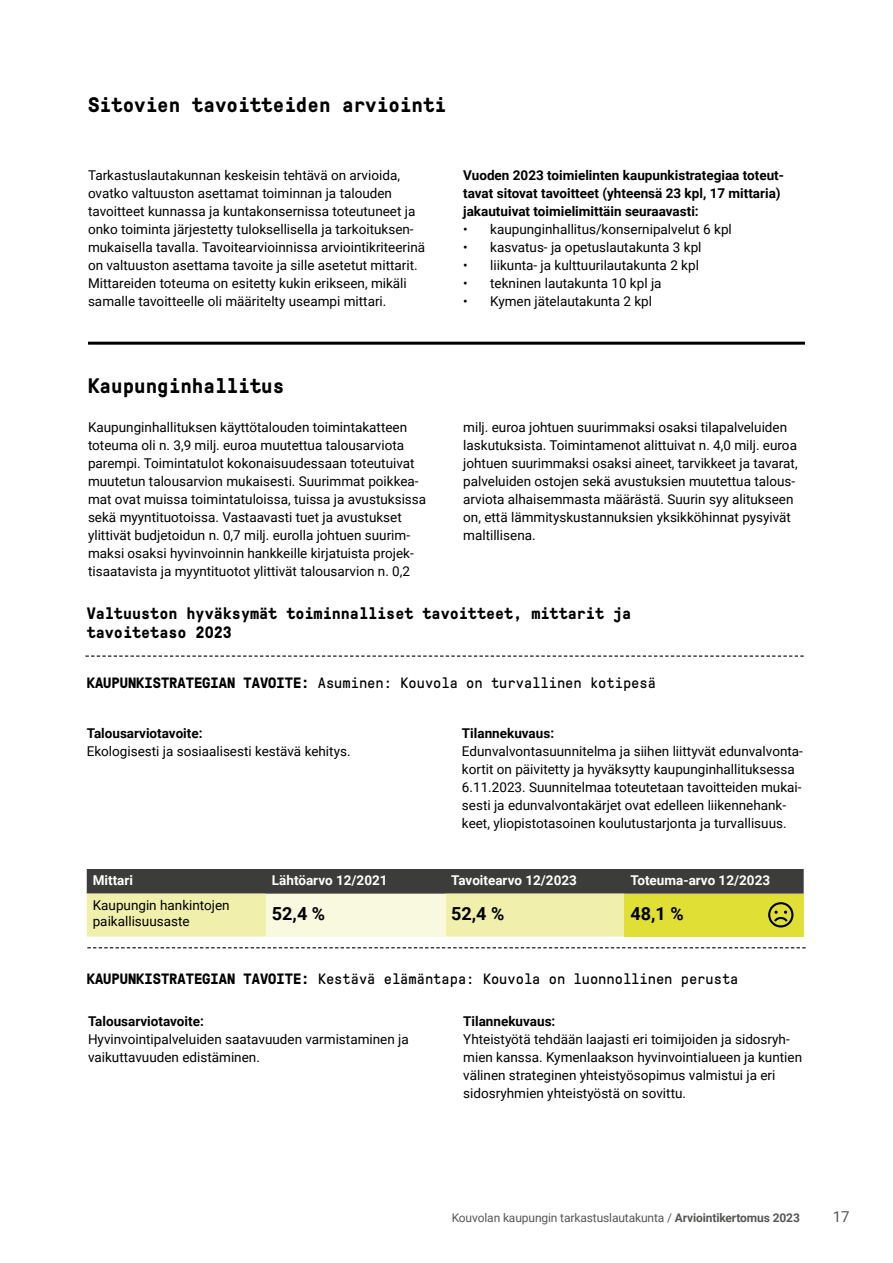
<style>
.page{position:relative;width:893px;height:1263px;background:#fff}
.page>*{position:absolute;margin:0;border:0;box-sizing:border-box;transform-origin:0 0}
.H3_Väliotsikko{font:700 21px "GT Pressura Mono LC";color:#000}
.Taulukon_tekstit{font:700 18px "Roboto";color:#000}
.H4_Pikkuotsikko{font:700 16.5px/19.8px "GT Pressura Mono LC";color:#000}
.H5_Pikkuotsikko{font:15px "GT Pressura Mono LC";color:#000}
.t1{font:15px "Roboto";color:#575756}
.Leipis{font:13.5px/18px "Roboto";color:#000}
.Leipis-2{font:700 13.5px/18px "Roboto";color:#000}
.Taulukon_tekstit-2{font:700 13.5px "Roboto";color:#fff}
.Taulukon_tekstit-3{font:13.5px/16.2px "Roboto";color:#000}
.t2{font:12px "Roboto";letter-spacing:-.01em;color:#575756}
.s1{font-weight:700}
</style>
<div class="page">
<hr style="left:88px;top:342px;width:717px;height:3px;background:#000">
<svg style="left:87px;top:947px;width:719px;height:1px"></svg>
<svg style="left:87px;top:869px;width:717px;height:67px;background:#acab78"></svg>
<svg style="left:85px;top:655px;width:719px;height:2px"></svg>
<h3 class="H3_Väliotsikko" style="left:88px;top:94px;width:360px">Sitovien tavoitteiden arviointi</h3>
<p class="Leipis" style="left:88px;top:166px;width:339px">Tarkastuslautakunnan keskeisin tehtävä on arvioida, ovatko valtuuston asettamat toiminnan ja talouden tavoitteet kunnassa ja kuntakonsernissa toteutuneet ja onko toiminta järjestetty tuloksellisella ja tarkoituksen&shy;mukaisella tavalla. Tavoitearvioinnissa arviointikriteerinä on valtuuston asettama tavoite ja sille asetetut mittarit.<br>Mittareiden toteuma on esitetty kukin erikseen, mikäli samalle tavoitteelle oli määritelty useampi mittari.</p>
<p class="Leipis-2" style="left:463px;top:166px;width:322px">Vuoden 2023 toimielinten kaupunkistrategiaa toteut&shy;tavat sitovat tavoitteet (yhteensä 23 kpl, 17 mittaria) jakautuivat toimielimittäin seuraavasti:</p>
<p class="Leipis" style="left:463px;top:220px;width:270px">• kaupunginhallitus/konsernipalvelut 6 kpl</p>
<p class="Leipis" style="left:463px;top:238px;width:240px">• kasvatus- ja opetuslautakunta 3 kpl</p>
<p class="Leipis" style="left:463px;top:256px;width:237px">• liikunta- ja kulttuurilautakunta 2 kpl</p>
<p class="Leipis" style="left:463px;top:274px;width:200px">• tekninen lautakunta 10 kpl ja</p>
<p class="Leipis" style="left:463px;top:292px;width:190px">• Kymen jätelautakunta 2 kpl</p>
<h3 class="H3_Väliotsikko" style="left:88px;top:374px;width:198px">Kaupunginhallitus</h3>
<p class="Leipis" style="left:88px;top:418px;width:340px">Kaupunginhallituksen käyttötalouden toimintakatteen toteuma oli n. 3,9 milj. euroa muutettua talousarviota parempi. Toimintatulot kokonaisuudessaan toteutuivat muutetun talousarvion mukaisesti. Suurimmat poikkea&shy;mat ovat muissa toimintatuloissa, tuissa ja avustuksissa sekä myyntituotoissa. Vastaavasti tuet ja avustukset ylittivät budjetoidun n. 0,7 milj. eurolla johtuen suurim&shy;maksi osaksi hyvinvoinnin hankkeille kirjatuista projek&shy;tisaatavista ja myyntituotot ylittivät talousarvion n. 0,2</p>
<p class="Leipis" style="left:463px;top:418px;width:336px">milj. euroa johtuen suurimmaksi osaksi tilapalveluiden laskutuksista. Toimintamenot alittuivat n. 4,0 milj. euroa johtuen suurimmaksi osaksi aineet, tarvikkeet ja tavarat, palveluiden ostojen sekä avustuksien muutettua talous&shy;arviota alhaisemmasta määrästä. Suurin syy alitukseen on, että lämmityskustannuksien yksikköhinnat pysyivät maltillisena.</p>
<h4 class="H4_Pikkuotsikko" style="left:87px;top:603px;width:546px">Valtuuston hyväksymät toiminnalliset tavoitteet, mittarit ja tavoitetaso 2023</h4>
<h5 class="H5_Pikkuotsikko" style="left:87px;top:675px;width:571px"><span class="s1">KAUPUNKISTRATEGIAN TAVOITE:</span> Asuminen: Kouvola on turvallinen kotipesä</h5>
<p class="Leipis-2" style="left:87px;top:724px;width:117px">Talousarviotavoite:</p>
<p class="Leipis" style="left:87px;top:742px;width:265px">Ekologisesti ja sosiaalisesti kestävä kehitys.</p>
<p class="Leipis-2" style="left:462px;top:724px;width:94px">Tilannekuvaus:</p>
<p class="Leipis" style="left:462px;top:742px;width:342px">Edunvalvontasuunnitelma ja siihen liittyvät edunvalvonta&shy;kortit on päivitetty ja hyväksytty kaupunginhallituksessa 6.11.2023. Suunnitelmaa toteutetaan tavoitteiden mukai&shy;sesti ja edunvalvontakärjet ovat edelleen liikennehank&shy;keet, yliopistotasoinen koulutustarjonta ja turvallisuus.</p>
<p class="Taulukon_tekstit-2" style="left:93px;top:871px;width:42px">Mittari</p>
<p class="Taulukon_tekstit-2" style="left:272px;top:871px;width:117px">Lähtöarvo 12/2021</p>
<p class="Taulukon_tekstit-2" style="left:451px;top:871px;width:127px">Tavoitearvo 12/2023</p>
<p class="Taulukon_tekstit-2" style="left:630px;top:871px;width:141px">Toteuma-arvo 12/2023</p>
<p class="Taulukon_tekstit-3" style="left:93px;top:896px;width:138px">Kaupungin hankintojen paikallisuusaste</p>
<p class="Taulukon_tekstit" style="left:272px;top:901px;width:55px">52,4 %</p>
<p class="Taulukon_tekstit" style="left:451px;top:901px;width:55px">52,4 %</p>
<p class="Taulukon_tekstit" style="left:630px;top:901px;width:55px">48,1 %</p>
<h5 class="H5_Pikkuotsikko" style="left:87px;top:971px;width:653px"><span class="s1">KAUPUNKISTRATEGIAN TAVOITE:</span> Kestävä elämäntapa: Kouvola on luonnollinen perusta</h5>
<p class="Leipis-2" style="left:88px;top:1012px;width:117px">Talousarviotavoite:</p>
<p class="Leipis" style="left:88px;top:1030px;width:322px">Hyvinvointipalveluiden saatavuuden varmistaminen ja vaikuttavuuden edistäminen.</p>
<p class="Leipis-2" style="left:463px;top:1012px;width:94px">Tilannekuvaus:</p>
<p class="Leipis" style="left:463px;top:1030px;width:340px">Yhteistyötä tehdään laajasti eri toimijoiden ja sidosryh&shy;mien kanssa. Kymenlaakson hyvinvointialueen ja kuntien välinen strateginen yhteistyösopimus valmistui ja eri sidosryhmien yhteistyöstä on sovittu.</p>
<p class="t2" style="left:452px;top:1209px;width:350px">Kouvolan kaupungin tarkastuslautakunta / <span class="s1">Arviointikertomus 2023</span></p>
<p class="t1" style="left:833px;top:1206px;width:18px">17</p>
</div>
